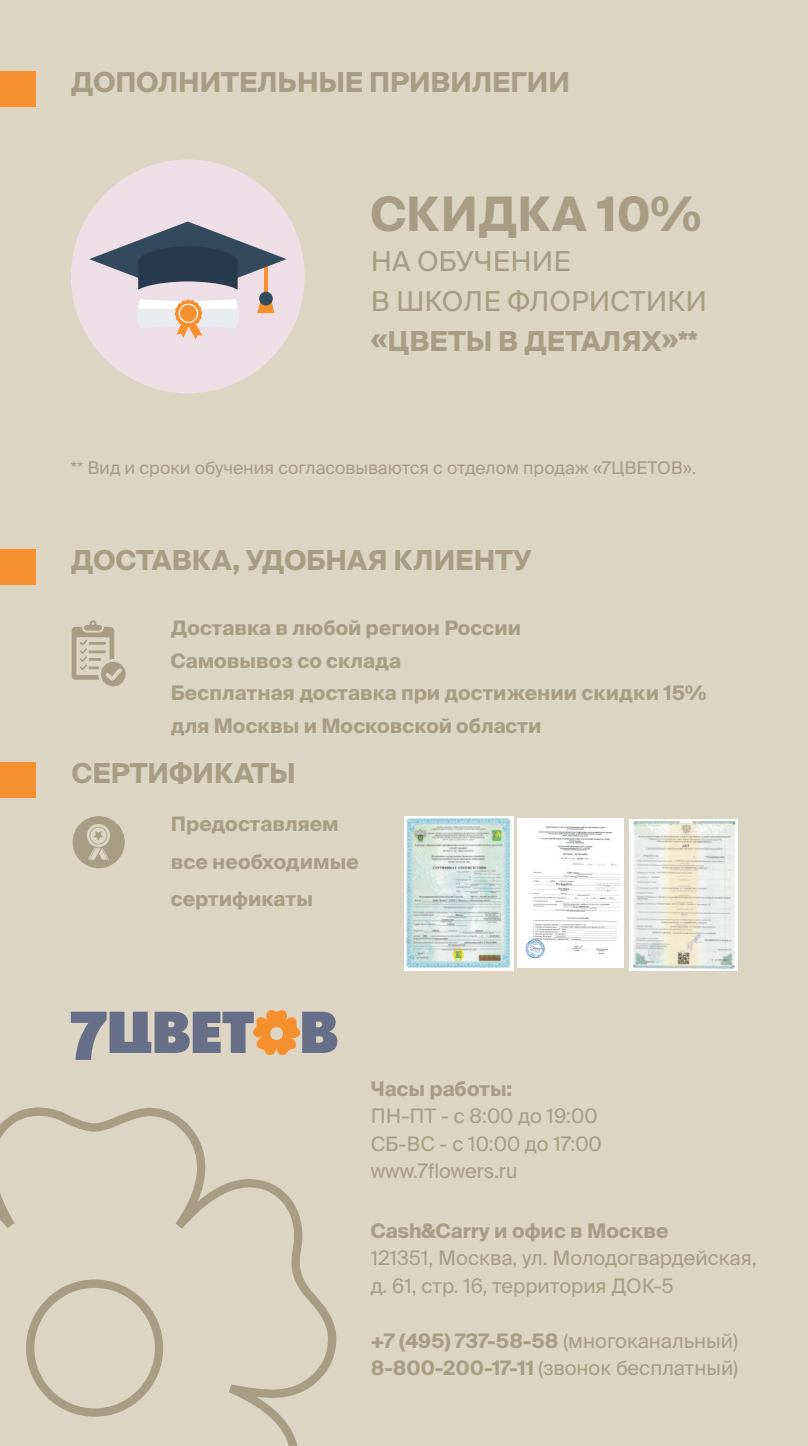
<style>
.page{position:relative;width:808px;height:1446px;background:#dcd5c3}
.page>*{position:absolute;margin:0;border:0;box-sizing:border-box;transform-origin:0 0}
.t1{font:700 47.5px "Suisse Intl";color:#a89c83}
.t2{font:700 27.5px "Suisse Intl";color:#a89c83}
.t3{font:27.5px "Suisse Intl";color:#a89c83}
.t4{font:700 20px "Suisse Intl";color:#a89c83}
.t5{font:20px "Suisse Intl";color:#a89c83}
.t6{font:17.5px "Suisse Intl";color:#a89c83}
.s1{font-weight:400}
.s2{font-weight:700}
</style>
<div class="page">
<div style="left:0;top:71px;width:35px;height:35px;background:#f6902e"></div>
<div style="left:0;top:549px;width:35px;height:36px;background:#f6902e"></div>
<div style="left:0;top:762px;width:35px;height:35px;background:#f6902e"></div>
<div style="left:71px;top:159px;width:234px;height:234px;background:#eedee5;border-radius:50%"></div>
<svg style="left:257px;top:301px;width:17px;height:12px"></svg>
<div style="left:259px;top:292px;width:14px;height:13px;background:#32495e;border-radius:50%"></div>
<svg style="left:89px;top:221px;width:198px;height:69px"></svg>
<svg style="left:137px;top:299px;width:102px;height:40px"></svg>
<svg style="left:178px;top:303px;width:20px;height:20px"></svg>
<div style="left:180px;top:305px;width:17px;height:17px;background:#f6902e;border-radius:50%"></div>
<svg style="left:72px;top:620px;width:54px;height:66px"></svg>
<svg style="left:71px;top:1010px;width:266px;height:50px"></svg>
<svg style="left:73px;top:816px;width:52px;height:52px"></svg>
<img style="left:630px;top:819px;width:107px;height:151px">
<img style="left:404px;top:816px;width:109px;height:154px">
<img style="left:518px;top:818px;width:105px;height:149px">
<svg style="left:0;top:1107px;width:336px;height:339px"></svg>
<p class="t2" style="left:71px;top:66px;width:500px">ДОПОЛНИТЕЛЬНЫЕ ПРИВИЛЕГИИ</p>
<p class="t1" style="left:371px;top:186px;width:333px">СКИДКА 10%</p>
<p class="t3" style="left:371px;top:245px;width:202px">НА ОБУЧЕНИЕ</p>
<p class="t3" style="left:371px;top:285px;width:338px">В ШКОЛЕ ФЛОРИСТИКИ</p>
<p class="t2" style="left:371px;top:325px;width:329px">«ЦВЕТЫ В ДЕТАЛЯХ»**</p>
<p class="t6" style="left:71px;top:457px;width:626px">** Вид и сроки обучения согласовываются с отделом продаж «7ЦВЕТОВ».</p>
<p class="t2" style="left:71px;top:544px;width:462px">ДОСТАВКА, УДОБНАЯ КЛИЕНТУ</p>
<p class="t4" style="left:171px;top:616px;width:352px">Доставка в любой регион России</p>
<p class="t4" style="left:171px;top:649px;width:232px">Самовывоз со склада</p>
<p class="t4" style="left:171px;top:681px;width:537px">Бесплатная доставка при достижении скидки 15%</p>
<p class="t4" style="left:171px;top:714px;width:372px">для Москвы и Московской области</p>
<p class="t2" style="left:72px;top:757px;width:225px">СЕРТИФИКАТЫ</p>
<p class="t4" style="left:171px;top:812px;width:169px">Предоставляем</p>
<p class="t4" style="left:171px;top:850px;width:190px">все необходимые</p>
<p class="t4" style="left:171px;top:887px;width:144px">сертификаты</p>
<p class="t4" style="left:371px;top:1077px;width:143px">Часы работы:</p>
<p class="t5" style="left:371px;top:1105px;width:228px">ПН-ПТ - с 8:00 до 19:00</p>
<p class="t5" style="left:371px;top:1132px;width:233px">СБ-ВС - с 10:00 до 17:00</p>
<p class="t5" style="left:371px;top:1160px;width:148px">www.7flowers.ru</p>
<p class="t4" style="left:371px;top:1219px;width:299px">Cash&amp;Carry и офис в Москве</p>
<p class="t5" style="left:371px;top:1246px;width:387px">121351, Москва, ул. Молодогвардейская,</p>
<p class="t5" style="left:371px;top:1274px;width:304px">д. 61, стр. 16, территория ДОК-5</p>
<p class="t4" style="left:371px;top:1329px;width:369px">+7 (495) 737-58-58 <span class="s1">(многоканальный)</span></p>
<p class="t5" style="left:371px;top:1356px;width:369px"><span class="s2">8-800-200-17-11</span> (звонок бесплатный)</p>
</div>
